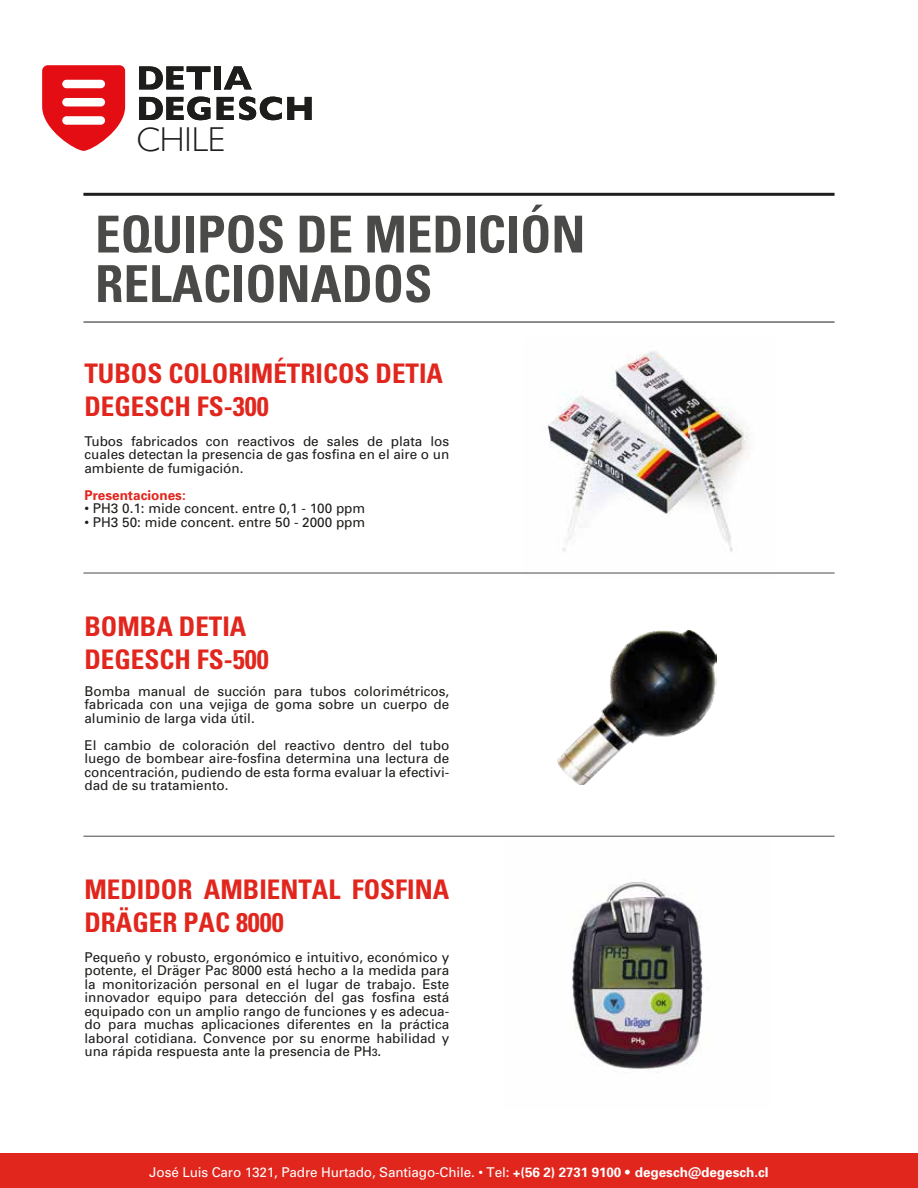
<style>
.page{position:relative;width:918px;height:1188px;background:#fff}
.page>*{position:absolute;margin:0;border:0;box-sizing:border-box;transform-origin:0 0}
.t1{font:700 condensed 51px/49.5px "Univers";color:#4a4a49}
.t2{font:300 34.5px "Gill Sans";color:#1d1d1b}
.t3{font:700 condensed 27px/32.4px "Univers";color:#e1261d}
.t4{font:13.5px/13.5px "Univers";color:#1d1d1b;text-align:justify}
.t5{font:13.5px "Univers";letter-spacing:-.01em;color:#fff}
.t6{font:700 13.5px "Univers";color:#e1261d}
.s1{font-size:10.5px}
.s2{font-weight:700}
.s3{font-weight:300}
</style>
<div class="page">
<img style="left:524px;top:351px;width:252px;height:222px">
<hr style="left:83px;top:322px;width:752px;height:1px;background:#1d1d1b">
<hr style="left:83px;top:193px;width:752px;height:3px;background:#1d1d1b">
<hr style="left:83px;top:573px;width:752px;height:1px;background:#4a4a49">
<hr style="left:83px;top:836px;width:752px;height:1px;background:#4a4a49">
<img style="left:558px;top:631px;width:158px;height:154px">
<div style="left:0;top:1154px;width:918px;height:34px;background:#e1261d"></div>
<svg style="left:139px;top:66px;width:71px;height:23px"></svg>
<div style="left:214px;top:66px;width:7px;height:23px;background:#1d1d1b"></div>
<svg style="left:224px;top:66px;width:28px;height:23px"></svg>
<svg style="left:139px;top:97px;width:71px;height:23px"></svg>
<svg style="left:217px;top:97px;width:95px;height:23px"></svg>
<svg style="left:42px;top:65px;width:83px;height:86px"></svg>
<div style="left:62px;top:98px;width:43px;height:8px;background:#fff;border-radius:4px"></div>
<div style="left:62px;top:116px;width:43px;height:9px;background:#fff;border-radius:4px"></div>
<div style="left:62px;top:80px;width:43px;height:8px;background:#fff;border-radius:4px"></div>
<img style="left:572px;top:879px;width:131px;height:190px">
<h2 class="t2" style="left:136px;top:112px;width:90px">CHILE</h2>
<h1 class="t1" style="left:95px;top:209px;width:492px">EQUIPOS DE MEDICIÓN<br>RELACIONADOS</h1>
<h3 class="t3" style="left:84px;top:358px;width:360px">TUBOS COLORIMÉTRICOS DETIA<br>DEGESCH FS-300</h3>
<p class="t4" style="left:84px;top:434px;width:366px">Tubos fabricados con reactivos de sales de plata los cuales detectan la presencia de gas fosfina en el aire o un ambiente de fumigación.</p>
<p class="t6" style="left:84px;top:487px;width:103px">Presentaciones:</p>
<p class="t4" style="left:84px;top:502px;width:282px">• PH3 0.1: mide concent. entre 0,1 - 100 ppm</p>
<p class="t4" style="left:84px;top:515px;width:282px">• PH3 50: mide concent. entre 50 - 2000 ppm</p>
<h3 class="t3" style="left:84px;top:610px;width:186px">BOMBA DETIA<br>DEGESCH FS-500</h3>
<p class="t4" style="left:84px;top:684px;width:366px">Bomba manual de succión para tubos colorimétricos, fabricada con una vejiga de goma sobre un cuerpo de aluminio de larga vida útil.</p>
<p class="t4" style="left:84px;top:738px;width:366px">El cambio de coloración del reactivo dentro del tubo luego de bombear aire-fosfina determina una lectura de concentración, pudiendo de esta forma evaluar la efectivi&shy;dad de su tratamiento.</p>
<h3 class="t3" style="left:84px;top:874px;width:366px">MEDIDOR AMBIENTAL FOSFINA<br>DRÄGER PAC 8000</h3>
<p class="t4" style="left:84px;top:950px;width:366px">Pequeño y robusto, ergonómico e intuitivo, económico y potente, el Dräger Pac 8000 está hecho a la medida para la monitorización personal en el lugar de trabajo. Este innovador equipo para detección del gas fosfina está equipado con un amplio rango de funciones y es adecua&shy;do para muchas aplicaciones diferentes en la práctica laboral cotidiana. Convence por su enorme habilidad y una rápida respuesta ante la presencia de PH<span class="s1">3</span>.</p>
<p class="t5" style="left:149px;top:1164px;width:621px">José Luis Caro 1321, Padre Hurtado, Santiago-Chile. • Tel: <span class="s2">+(56 2) 2731 9100</span> <span class="s3">•</span> <span class="s2">degesch@degesch.cl</span></p>
</div>
